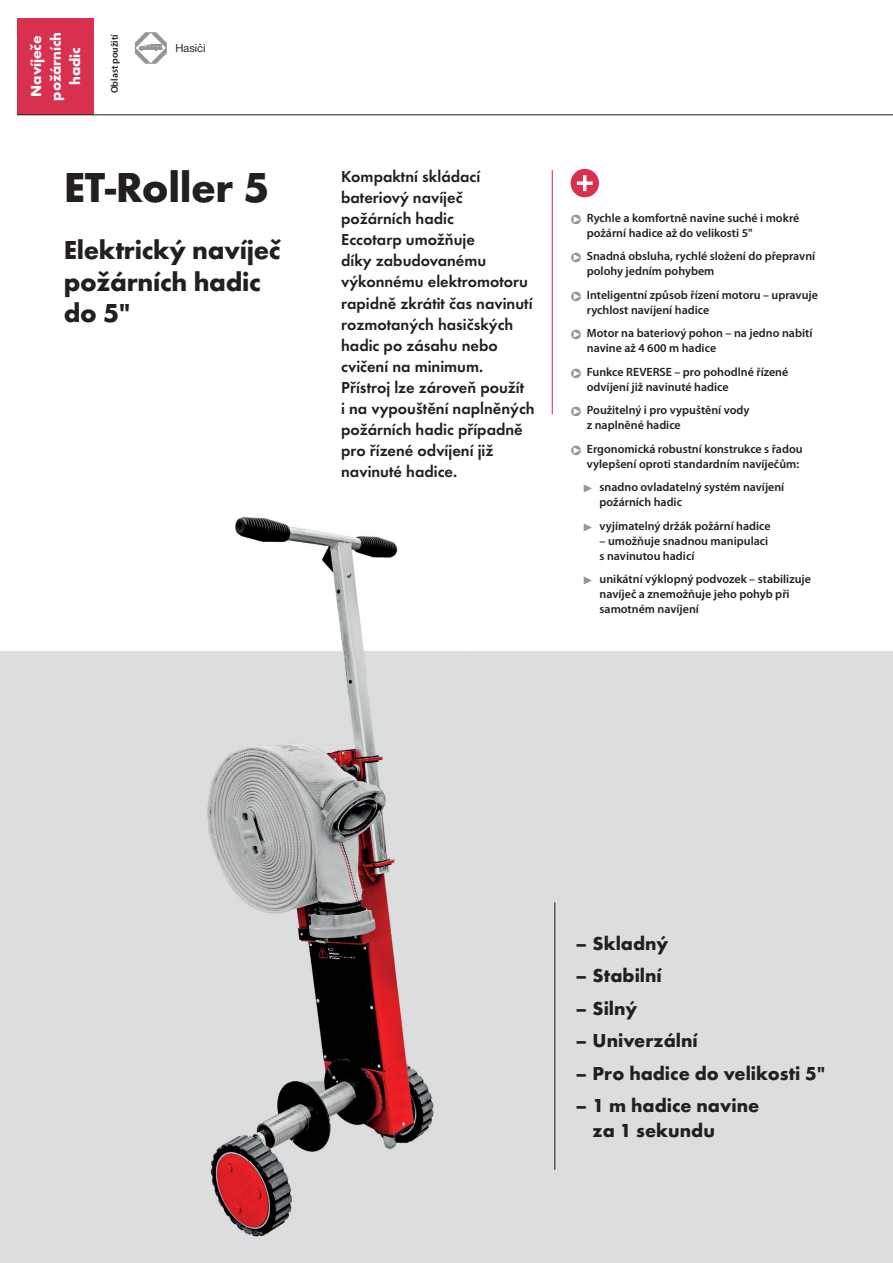
<style>
.page{position:relative;width:893px;height:1263px;background:#fff}
.page>*{position:absolute;margin:0;border:0;box-sizing:border-box;transform-origin:0 0}
.t1{font:700 43.5px "Futura TOT";letter-spacing:-.01em;color:#231f20}
.t2{font:700 27px/31.5px "Futura TOT";letter-spacing:-.01em;color:#231f20}
.t3{font:700 19.5px/24px "Futura TOT";color:#231f20}
.t4{font:600 16.5px/21px "Futura TOT";color:#231f20}
.t5{font:700 15px/19.5px "Futura TOT";letter-spacing:-.01em;color:#fff;text-align:center}
.t6{font:600 12px/15px "Myriad Pro";color:#231f20}
.t7{font:12px "Nimbus Sans DOT";color:#231f20}
.t8{font:600 9.75px "Myriad Pro";color:#231f20}
.s1{color:#939598}
</style>
<div class="page">
<div style="left:0;top:652px;width:893px;height:611px;background:#dcdddf"></div>
<hr style="left:554px;top:902px;width:1px;height:268px;background:#231f20">
<img style="left:168px;top:517px;width:297px;height:720px">
<div style="left:17px;top:18px;width:77px;height:96px;background:#d8314f"></div>
<hr style="left:17px;top:114px;width:876px;height:1px;background:#231f20">
<svg style="left:135px;top:32px;width:32px;height:32px"></svg>
<hr style="left:552px;top:170px;width:1px;height:244px;background:#d8314f">
<svg style="left:570px;top:168px;width:29px;height:30px"></svg>
<div style="left:570px;top:168px;width:30px;height:30px;border:1px solid #fff;border-radius:50%"></div>
<svg style="left:575px;top:174px;width:19px;height:18px"></svg>
<p class="t5" style="left:26px;top:101px;width:70px;rotate:-90deg">Navíječe požárních hadic</p>
<p class="t8" style="left:108px;top:93px;width:61px;rotate:-90deg">Oblast použití</p>
<p class="t7" style="left:175px;top:41px;width:32px">Hasiči</p>
<h1 class="t1" style="left:64px;top:160px;width:207px">ET-Roller 5</h1>
<h2 class="t2" style="left:64px;top:234px;width:218px">Elektrický navíječ požárních hadic do 5"</h2>
<p class="t4" style="left:341px;top:166px;width:195px">Kompaktní skládací bateriový navíječ požárních hadic<br>Eccotarp umožňuje<br>díky zabudovanému výkonnému elektromotoru rapidně zkrátit čas navinutí rozmotaných hasičských hadic po zásahu nebo cvičení na minimum.<br>Přístroj lze zároveň použít<br>i na vypouštění naplněných požárních hadic případně pro řízené odvíjení již navinuté hadice.</p>
<p class="t6" style="left:587px;top:210px;width:214px;text-indent:-17px"><span class="s1">❑</span> Rychle a komfortně navine suché i mokré požární hadice až do velikosti 5"</p>
<p class="t6" style="left:587px;top:248px;width:230px;text-indent:-17px"><span class="s1">❑</span> Snadná obsluha, rychlé složení do přepravní polohy jedním pohybem</p>
<p class="t6" style="left:587px;top:287px;width:233px;text-indent:-17px"><span class="s1">❑</span> Inteligentní způsob řízení motoru – upravuje rychlost navíjení hadice</p>
<p class="t6" style="left:587px;top:325px;width:227px;text-indent:-17px"><span class="s1">❑</span> Motor na bateriový pohon – na jedno nabití navine až 4 600 m hadice</p>
<p class="t6" style="left:587px;top:364px;width:203px;text-indent:-17px"><span class="s1">❑</span> Funkce REVERSE – pro pohodlné řízené odvíjení již navinuté hadice</p>
<p class="t6" style="left:587px;top:402px;width:164px;text-indent:-17px"><span class="s1">❑</span> Použitelný i pro vypuštění vody z naplněné hadice</p>
<p class="t6" style="left:570px;top:441px;width:234px;text-align:right"><span class="s1">❑</span> Ergonomická robustní konstrukce s řadou vylepšení oproti standardním navíječům:</p>
<p class="t6" style="left:600px;top:479px;width:186px;text-indent:-17px"><span class="s1">✓</span> snadno ovladatelný systém navíjení požárních hadic</p>
<p class="t6" style="left:583px;top:518px;width:190px"><span class="s1">✓</span> vyjímatelný držák požární hadice</p>
<p class="t6" style="left:600px;top:533px;width:170px">– umožňuje snadnou manipulaci s navinutou hadicí</p>
<p class="t6" style="left:600px;top:571px;width:213px;text-indent:-17px"><span class="s1">✓</span> unikátní výklopný podvozek – stabilizuje navíječ a znemožňuje jeho pohyb při samotném navíjení</p>
<h3 class="t3" style="left:576px;top:931px;width:94px">– Skladný</h3>
<h3 class="t3" style="left:576px;top:963px;width:88px">– Stabilní</h3>
<h3 class="t3" style="left:576px;top:996px;width:63px">– Silný</h3>
<h3 class="t3" style="left:576px;top:1028px;width:124px">– Univerzální</h3>
<h3 class="t3" style="left:576px;top:1061px;width:251px">– Pro hadice do velikosti 5"</h3>
<h3 class="t3" style="left:593px;top:1093px;width:168px;text-indent:-17px">– 1 m hadice navine za 1 sekundu</h3>
</div>
